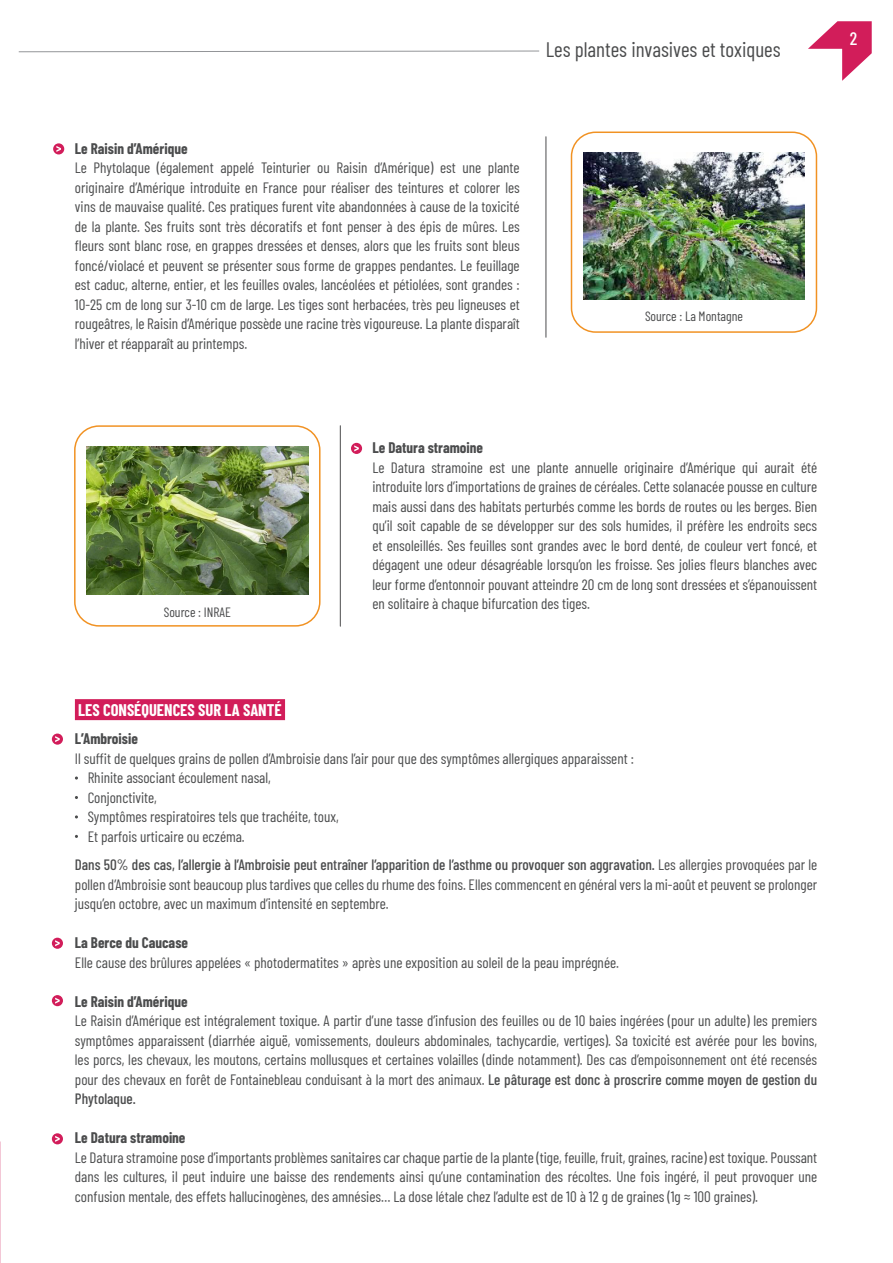
<style>
.page{position:relative;width:893px;height:1263px;background:#fff}
.page>*{position:absolute;margin:0;border:0;box-sizing:border-box;transform-origin:0 0}
.t1{font:21px "Barlow Condensed";color:#4b4c4d}
.t2{font:500 18px "Barlow Condensed";color:#fff}
.t3{font:700 16.5px "Barlow Condensed";color:#fff}
.t4{font:15px/19.5px "Barlow Condensed";color:#4b4c4d;text-align:justify}
.t5{font:700 15px "Barlow Condensed";color:#4b4c4d}
.t6{font:13.5px "Barlow Condensed";color:#4b4c4d}
.s1{font-weight:500}
</style>
<div class="page">
<svg style="left:18px;top:50px;width:522px;height:3px"></svg>
<svg style="left:808px;top:21px;width:64px;height:60px"></svg>
<div style="left:75px;top:699px;width:210px;height:21px;background:#d21d5a"></div>
<hr style="left:340px;top:426px;width:1px;height:200px;background:#4b4c4d">
<hr style="left:546px;top:137px;width:1px;height:200px;background:#4b4c4d">
<div style="left:74px;top:425px;width:247px;height:202px;border:2px solid #f19223;border-radius:24px"></div>
<div style="left:571px;top:132px;width:246px;height:201px;border:2px solid #f19223;border-radius:24px"></div>
<img style="left:86px;top:446px;width:222px;height:149px">
<img style="left:583px;top:152px;width:222px;height:148px">
<svg style="left:52px;top:733px;width:11px;height:12px"></svg>
<svg style="left:55px;top:736px;width:5px;height:6px"></svg>
<div style="left:351px;top:443px;width:11px;height:11px;background:#d21d5a;border-radius:50%"></div>
<svg style="left:354px;top:445px;width:5px;height:6px"></svg>
<div style="left:53px;top:143px;width:11px;height:11px;background:#d21d5a;border-radius:50%"></div>
<svg style="left:56px;top:146px;width:5px;height:6px"></svg>
<div style="left:52px;top:938px;width:11px;height:11px;background:#d21d5a;border-radius:50%"></div>
<svg style="left:55px;top:940px;width:5px;height:6px"></svg>
<div style="left:52px;top:995px;width:11px;height:11px;background:#d21d5a;border-radius:50%"></div>
<svg style="left:55px;top:998px;width:5px;height:5px"></svg>
<div style="left:52px;top:1133px;width:11px;height:11px;background:#d21d5a;border-radius:50%"></div>
<svg style="left:55px;top:1136px;width:5px;height:6px"></svg>
<p class="t1" style="left:546px;top:34px;width:236px">Les plantes invasives et toxiques</p>
<p class="t5" style="left:75px;top:138px;width:114px">Le Raisin d’Amérique</p>
<p class="t4" style="left:75px;top:157px;width:446px">Le Phytolaque (également appelé Teinturier ou Raisin d’Amérique) est une plante originaire d’Amérique introduite en France pour réaliser des teintures et colorer les vins de mauvaise qualité. Ces pratiques furent vite abandonnées à cause de la toxicité de la plante. Ses fruits sont très décoratifs et font penser à des épis de mûres. Les fleurs sont blanc rose, en grappes dressées et denses, alors que les fruits sont bleus foncé/violacé et peuvent se présenter sous forme de grappes pendantes. Le feuillage est caduc, alterne, entier, et les feuilles ovales, lancéolées et pétiolées, sont grandes :<br>10-25 cm de long sur 3-10 cm de large. Les tiges sont herbacées, très peu ligneuses et rougeâtres, le Raisin d’Amérique possède une racine très vigoureuse. La plante disparaît l’hiver et réapparaît au printemps.</p>
<p class="t6" style="left:645px;top:306px;width:99px">Source : La Montagne</p>
<p class="t2" style="left:850px;top:25px;width:9px">2</p>
<p class="t6" style="left:164px;top:602px;width:69px">Source : INRAE</p>
<p class="t5" style="left:372px;top:437px;width:112px">Le Datura stramoine</p>
<p class="t4" style="left:372px;top:456px;width:446px">Le Datura stramoine est une plante annuelle originaire d’Amérique qui aurait été introduite lors d’importations de graines de céréales. Cette solanacée pousse en culture mais aussi dans des habitats perturbés comme les bords de routes ou les berges. Bien qu’il soit capable de se développer sur des sols humides, il préfère les endroits secs et ensoleillés. Ses feuilles sont grandes avec le bord denté, de couleur vert foncé, et dégagent une odeur désagréable lorsqu’on les froisse. Ses jolies fleurs blanches avec leur forme d’entonnoir pouvant atteindre 20 cm de long sont dressées et s’épanouissent en solitaire à chaque bifurcation des tiges.</p>
<p class="t3" style="left:78px;top:698px;width:205px">LES CONSÉQUENCES SUR LA SANTÉ</p>
<p class="t5" style="left:75px;top:728px;width:64px">L’Ambroisie</p>
<p class="t4" style="left:75px;top:747px;width:560px">Il suffit de quelques grains de pollen d’Ambroisie dans l’air pour que des symptômes allergiques apparaissent :</p>
<p class="t4" style="left:88px;top:767px;width:185px">Rhinite associant écoulement nasal,</p>
<p class="t4" style="left:88px;top:786px;width:71px">Conjonctivite,</p>
<p class="t4" style="left:88px;top:806px;width:252px">Symptômes respiratoires tels que trachéite, toux,</p>
<p class="t4" style="left:88px;top:825px;width:159px">Et parfois urticaire ou eczéma.</p>
<p class="t4" style="left:75px;top:854px;width:744px"><span class="s1">Dans 50% des cas, l’allergie à l’Ambroisie peut entraîner l’apparition de l’asthme ou provoquer son aggravation.</span> Les allergies provoquées par le pollen d’Ambroisie sont beaucoup plus tardives que celles du rhume des foins. Elles commencent en général vers la mi-août et peuvent se prolonger jusqu’en octobre, avec un maximum d’intensité en septembre.</p>
<p class="t5" style="left:75px;top:932px;width:115px">La Berce du Caucase</p>
<p class="t4" style="left:75px;top:951px;width:546px">Elle cause des brûlures appelées « photodermatites » après une exposition au soleil de la peau imprégnée.</p>
<p class="t5" style="left:75px;top:991px;width:114px">Le Raisin d’Amérique</p>
<p class="t4" style="left:75px;top:1010px;width:744px">Le Raisin d’Amérique est intégralement toxique. A partir d’une tasse d’infusion des feuilles ou de 10 baies ingérées (pour un adulte) les premiers symptômes apparaissent (diarrhée aiguë, vomissements, douleurs abdominales, tachycardie, vertiges). Sa toxicité est avérée pour les bovins, les porcs, les chevaux, les moutons, certains mollusques et certaines volailles (dinde notamment). Des cas d’empoisonnement ont été recensés pour des chevaux en forêt de Fontainebleau conduisant à la mort des animaux. <span class="s1">Le pâturage est donc à proscrire comme moyen de gestion du Phytolaque.</span></p>
<p class="t5" style="left:75px;top:1127px;width:112px">Le Datura stramoine</p>
<p class="t4" style="left:75px;top:1146px;width:744px">Le Datura stramoine pose d’importants problèmes sanitaires car chaque partie de la plante (tige, feuille, fruit, graines, racine) est toxique. Poussant dans les cultures, il peut induire une baisse des rendements ainsi qu’une contamination des récoltes. Une fois ingéré, il peut provoquer une confusion mentale, des effets hallucinogènes, des amnésies… La dose létale chez l’adulte est de 10 à 12 g de graines (1g ≈ 100 graines).</p>
</div>
